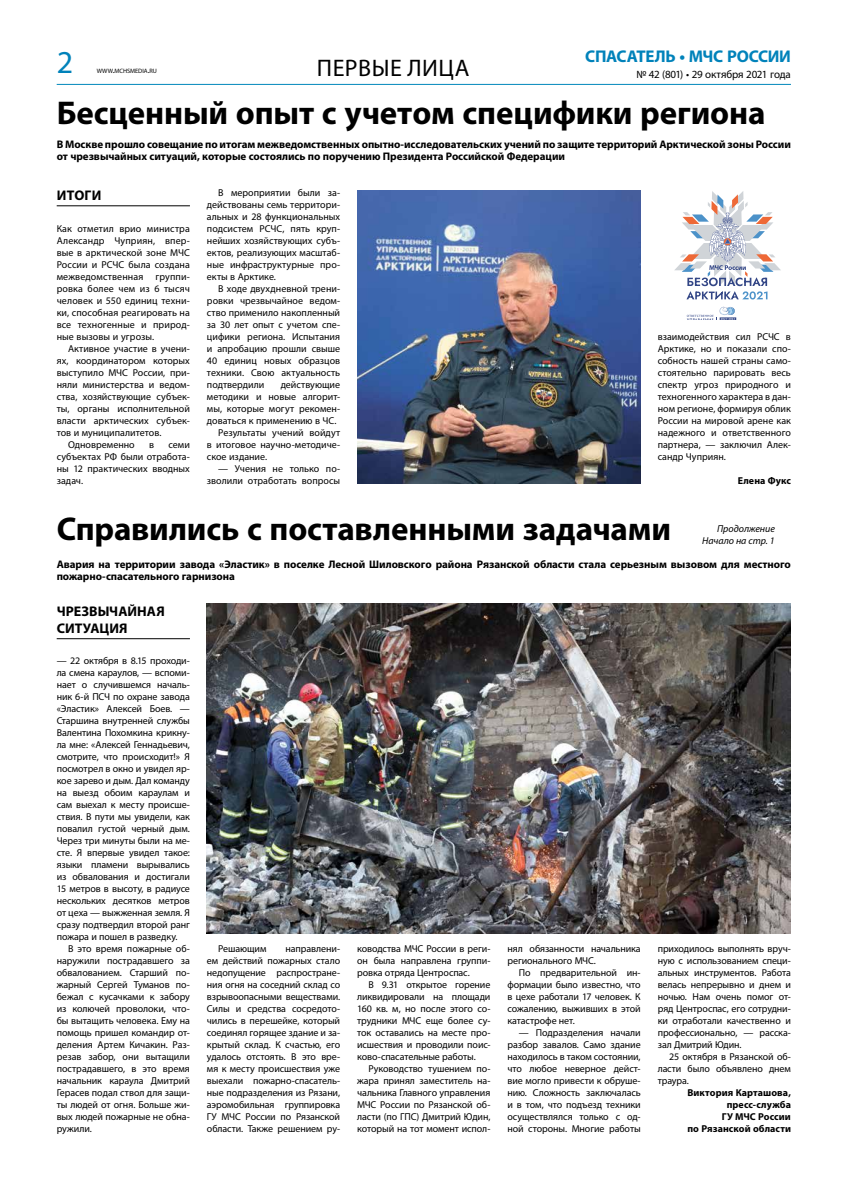
<style>
.page{position:relative;width:842px;height:1191px;background:#fff}
.page>*{position:absolute;margin:0;border:0;box-sizing:border-box;transform-origin:0 0}
.t1{font:700 33px "Myriad Pro";letter-spacing:-.005em;color:#000}
.t2{font:32px "Myriad Pro";color:#0082ba}
.t3{font:24px "Myriad Pro";letter-spacing:.02em;color:#000}
.t4{font:700 17px "Myriad Pro";letter-spacing:-.02em;color:#0082ba}
.t5{font:700 14px/17px "Myriad Pro";letter-spacing:.005em;color:#000}
.t6{font:700 11px/12px "Myriad Pro";letter-spacing:-.005em;color:#000}
.t7{font:11px "Myriad Pro";letter-spacing:-.015em;color:#000}
.t8{font:10px/12px "Myriad Pro";letter-spacing:-.005em;color:#000;text-align:justify}
.t9{font:700 10px/12px "Myriad Pro";letter-spacing:.01em;color:#000;text-align:right}
.t10{font:italic 10px/12px "Myriad Pro";letter-spacing:-.005em;color:#000;text-align:right}
.t11{font:6.3px "Myriad Pro";letter-spacing:-.01em;color:#000}
.s1{font-size:9px}
</style>
<div class="page">
<hr style="left:57px;top:84px;width:734px;height:1px;background:#0087bb">
<hr style="left:57px;top:638px;width:133px;height:1px;background:#000">
<img style="left:207px;top:604px;width:584px;height:329px">
<hr style="left:57px;top:205px;width:133px;height:1px;background:#000">
<img style="left:357px;top:190px;width:284px;height:294px">
<svg style="left:674px;top:191px;width:107px;height:109px"></svg>
<svg style="left:687px;top:307px;width:49px;height:13px"></svg>
<h2 class="t2" style="left:57px;top:42px;width:18px">2</h2>
<h3 class="t4" style="left:585px;top:46px;width:207px">СПАСАТЕЛЬ • МЧС РОССИИ</h3>
<p class="t11" style="left:97px;top:67px;width:62px">WWW<span class="s1">.</span>MCHSMEDIA<span class="s1">.</span>RU</p>
<h3 class="t3" style="left:317px;top:53px;width:154px">ПЕРВЫЕ ЛИЦА</h3>
<p class="t7" style="left:636px;top:67px;width:156px">№ 42 (801) • 29 октября 2021 года</p>
<h1 class="t1" style="left:57px;top:92px;width:710px">Бесценный опыт с учетом специфики региона</h1>
<p class="t6" style="left:57px;top:138px;width:736px">В Москве прошло совещание по итогам межведомственных опытно-исследовательских учений по защите территорий Арктической зоны России от чрезвычайных ситуаций, которые состоялись по поручению Президента Российской Федерации</p>
<h3 class="t5" style="left:57px;top:186px;width:46px">ИТОГИ</h3>
<p class="t8" style="left:57px;top:222px;width:135px">Как отметил врио министра Александр Чуприян, впер&shy;вые в арктической зоне МЧС России и РСЧС была создана межведомственная группи&shy;ровка более чем из 6 тысяч человек и 550 единиц техни&shy;ки, способная реагировать на все техногенные и природ&shy;ные вызовы и угрозы.</p>
<p class="t8" style="left:68px;top:342px;width:123px">Активное участие в учени-</p>
<p class="t8" style="left:57px;top:354px;width:135px">ях, координатором которых</p>
<p class="t8" style="left:57px;top:366px;width:135px">выступило МЧС России, при-</p>
<p class="t8" style="left:57px;top:378px;width:135px">няли министерства и ведом-</p>
<p class="t8" style="left:57px;top:390px;width:135px">ства, хозяйствующие субъек-</p>
<p class="t8" style="left:57px;top:402px;width:135px">ты, органы исполнительной</p>
<p class="t8" style="left:57px;top:414px;width:135px">власти арктических субъек-</p>
<p class="t8" style="left:57px;top:426px;width:106px">тов и муниципалитетов.</p>
<p class="t8" style="left:68px;top:438px;width:68px">Одновременно</p>
<p class="t8" style="left:149px;top:438px;width:6px">в</p>
<p class="t8" style="left:207px;top:186px;width:135px;text-indent:11px">В мероприятии были за&shy;действованы семь территори&shy;альных и 28 функциональных подсистем РСЧС, пять круп&shy;нейших хозяйствующих субъ&shy;ектов, реализующих масштаб&shy;ные инфраструктурные про&shy;екты в Арктике.</p>
<p class="t8" style="left:207px;top:282px;width:135px;text-indent:11px">В ходе двухдневной трени&shy;ровки чрезвычайное ведом&shy;ство применило накопленный за 30 лет опыт с учетом спе&shy;цифики региона. Испытания и апробацию прошли свыше 40 единиц новых образцов техники. Свою актуальность подтвердили</p>
<p class="t8" style="left:658px;top:330px;width:135px">взаимодействия сил РСЧС в Арктике, но и показали спо&shy;собность нашей страны само&shy;стоятельно парировать весь спектр угроз природного и техногенного характера в дан&shy;ном регионе, формируя облик России на мировой арене как надежного и ответственного партнера, — заключил Алек&shy;сандр Чуприян.</p>
<p class="t9" style="left:738px;top:474px;width:55px">Елена Фукс</p>
<p class="t10" style="left:702px;top:522px;width:74px">Продолжение<br>Начало на стр. 1</p>
<p class="t8" style="left:281px;top:378px;width:61px">действующие</p>
<p class="t8" style="left:207px;top:390px;width:135px">методики и новые алгорит-</p>
<p class="t8" style="left:207px;top:402px;width:135px">мы, которые могут рекомен-</p>
<p class="t8" style="left:207px;top:414px;width:131px">доваться к применению в ЧС.</p>
<p class="t8" style="left:218px;top:426px;width:123px">Результаты учений войдут</p>
<p class="t8" style="left:207px;top:438px;width:135px">в итоговое научно-методиче-</p>
<p class="t8" style="left:207px;top:450px;width:62px">ское издание.</p>
<p class="t8" style="left:207px;top:462px;width:135px;text-align:right">— Учения не только по&shy;зволили отработать вопросы</p>
<p class="t8" style="left:57px;top:438px;width:135px;text-indent:112px">семи субъектах РФ были отработа&shy;ны 12 практических вводных задач.</p>
<h1 class="t1" style="left:57px;top:508px;width:616px">Справились с поставленными задачами</h1>
<p class="t6" style="left:57px;top:558px;width:736px">Авария на территории завода «Эластик» в поселке Лесной Шиловского района Рязанской области стала серьезным вызовом для местного пожарно-спасательного гарнизона</p>
<h3 class="t5" style="left:57px;top:602px;width:110px">ЧРЕЗВЫЧАЙНАЯ<br>СИТУАЦИЯ</h3>
<p class="t8" style="left:57px;top:654px;width:135px">— 22 октября в 8.15 проходи&shy;ла смена караулов, — вспоми&shy;нает о случившемся началь&shy;ник 6-й ПСЧ по охране завода «Эластик» Алексей Боев. — Старшина внутренней службы Валентина Похомкина крикну&shy;ла мне: «Алексей Геннадьевич, смотрите, что происходит!» Я посмотрел в окно и увидел яр&shy;кое зарево и дым. Дал команду на выезд обоим караулам и сам выехал к месту происше&shy;ствия. В пути мы увидели, как повалил густой черный дым.<br>Через три минуты были на ме&shy;сте. Я впервые увидел такое: языки пламени вырывались из обвалования и достигали 15 метров в высоту, в радиусе нескольких десятков метров от цеха — выжженная земля. Я сразу подтвердил второй ранг пожара и пошел в разведку.</p>
<p class="t8" style="left:57px;top:942px;width:135px;text-indent:11px">В это время пожарные об&shy;наружили пострадавшего за обвалованием. Старший по&shy;жарный Сергей Туманов по&shy;бежал с кусачками к забору из колючей проволоки, что&shy;бы вытащить человека. Ему на помощь пришел командир от&shy;деления Артем Кичакин. Раз&shy;резав забор, они вытащили пострадавшего, в это время начальник караула Дмитрий Герасев подал ствол для защи&shy;ты людей от огня. Больше жи&shy;вых людей пожарные не обна&shy;ружили.</p>
<p class="t8" style="left:218px;top:942px;width:50px">Решающим</p>
<p class="t8" style="left:507px;top:942px;width:135px">нял обязанности начальника регионального МЧС.</p>
<p class="t8" style="left:507px;top:966px;width:135px;text-indent:11px">По предварительной ин&shy;формации было известно, что в цехе работали 17 человек. К сожалению, выживших в этой катастрофе нет.</p>
<p class="t8" style="left:507px;top:1026px;width:135px;text-indent:11px">— Подразделения начали разбор завалов. Само здание находилось в таком состоянии, что любое неверное дейст&shy;вие могло привести к обруше&shy;нию. Сложность заключалась и в том, что подъезд техники осуществлялся только с од&shy;ной стороны. Многие работы</p>
<p class="t8" style="left:207px;top:942px;width:135px;text-indent:79px">направлени&shy;ем действий пожарных стало недопущение распростране&shy;ния огня на соседний склад со взрывоопасными веществами.<br>Силы и средства сосредото&shy;чились в перешейке, который соединял горящее здание и за&shy;крытый склад. К счастью, его удалось отстоять. В это вре&shy;мя к месту происшествия уже выехали пожарно-спасатель&shy;ные подразделения из Рязани, аэромобильная группировка ГУ МЧС России по Рязанской области. Также решением ру-</p>
<p class="t8" style="left:357px;top:942px;width:135px">ководства МЧС России в реги&shy;он была направлена группи&shy;ровка отряда Центроспас.</p>
<p class="t8" style="left:658px;top:942px;width:135px">приходилось выполнять вруч&shy;ную с использованием специ&shy;альных инструментов. Работа велась непрерывно и днем и ночью. Нам очень помог от&shy;ряд Центроспас, его сотрудни&shy;ки отработали качественно и профессионально, — расска&shy;зал Дмитрий Юдин.</p>
<p class="t8" style="left:658px;top:1050px;width:135px;text-indent:11px">25 октября в Рязанской об&shy;ласти было объявлено днем траура.</p>
<p class="t9" style="left:687px;top:1086px;width:105px">Виктория Карташова, пресс-служба<br>ГУ МЧС России<br>по Рязанской области</p>
<p class="t8" style="left:357px;top:978px;width:135px;text-indent:11px">В 9.31 открытое горение ликвидировали на площади 160 кв. м, но после этого со&shy;трудники МЧС еще более су&shy;ток оставались на месте про&shy;исшествия и проводили поис&shy;ково-спасательные работы.</p>
<p class="t8" style="left:357px;top:1062px;width:135px;text-indent:11px">Руководство тушением по&shy;жара принял заместитель на&shy;чальника Главного управления МЧС России по Рязанской об&shy;ласти (по ГПС) Дмитрий Юдин, который на тот момент испол-</p>
</div>
